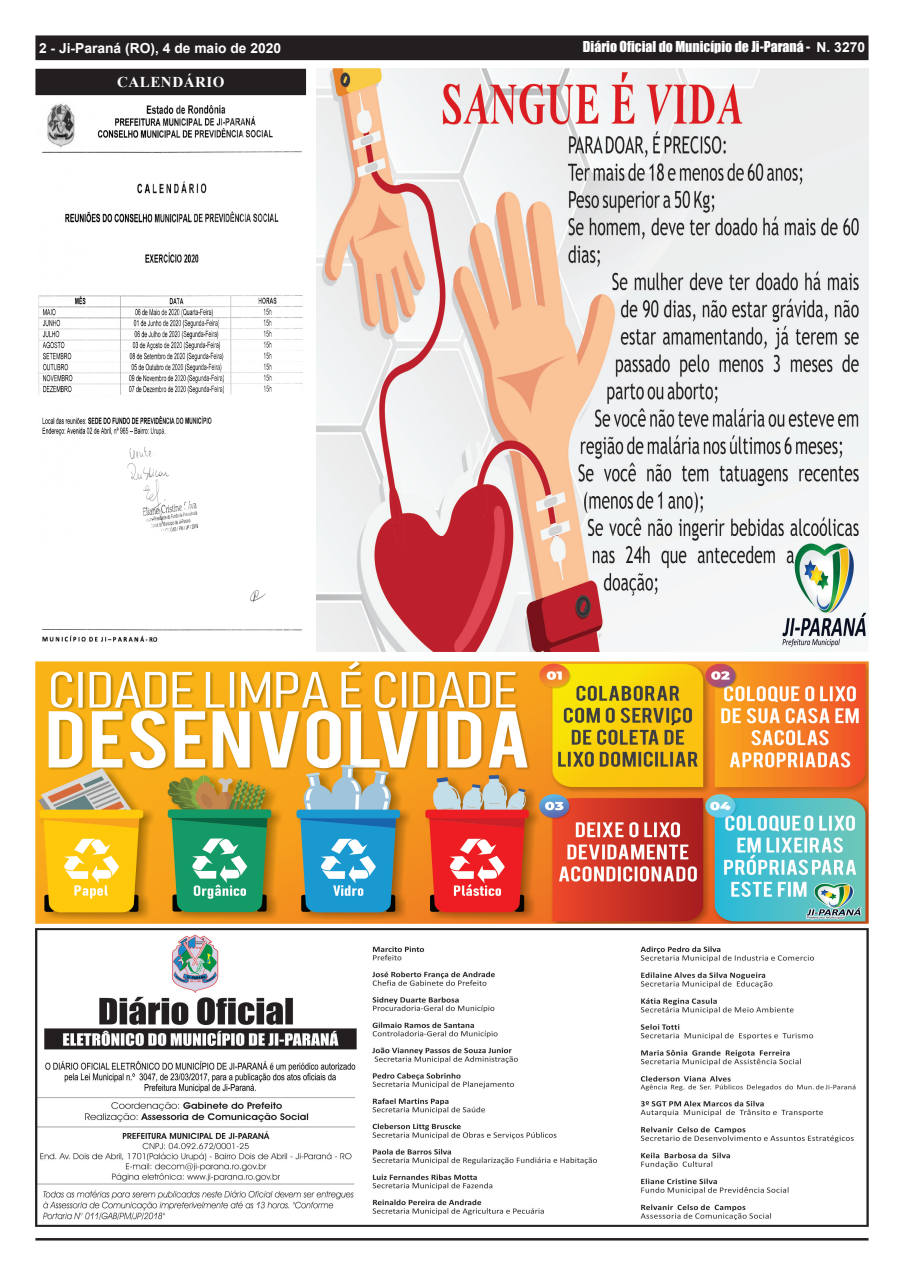
<style>
.page{position:relative;width:904px;height:1276px;background:#fff}
.page>*{position:absolute;margin:0;border:0;box-sizing:border-box;transform-origin:0 0}
.t1{font:700 15px "Times New Roman";letter-spacing:.035em;color:#fff}
.t2{font:13.88px "Impact";color:#fff}
.t3{font:700 13.88px "Arial";color:#fff}
.s1{font-family:"Arial";font-weight:700}
</style>
<div class="page">
<div style="left:36px;top:36px;width:832px;height:24px;background:#231f20"></div>
<div style="left:35px;top:35px;width:833px;height:25px;border:1px solid #231f20"></div>
<hr style="left:35px;top:1238px;width:833px;height:2px;background:#231f20">
<img style="left:35px;top:929px;width:833px;height:297px">
<img style="left:317px;top:69px;width:551px;height:582px">
<img style="left:35px;top:662px;width:833px;height:261px">
<img style="left:38px;top:103px;width:265px;height:539px">
<div style="left:38px;top:71px;width:266px;height:22px;background:#231f20"></div>
<div style="left:35px;top:69px;width:271px;height:26px;border:5px solid #231f20"></div>
<p class="t3" style="left:39px;top:38px;width:244px">2 - Ji-Paraná (RO), 4 de maio de 2020</p>
<p class="t2" style="left:583px;top:36px;width:283px">Diário Oficial do Município de Ji-Paraná - <span class="s1">N. 3270</span></p>
<p class="t1" style="left:117px;top:71px;width:109px">CALENDÁRIO</p>
</div>
